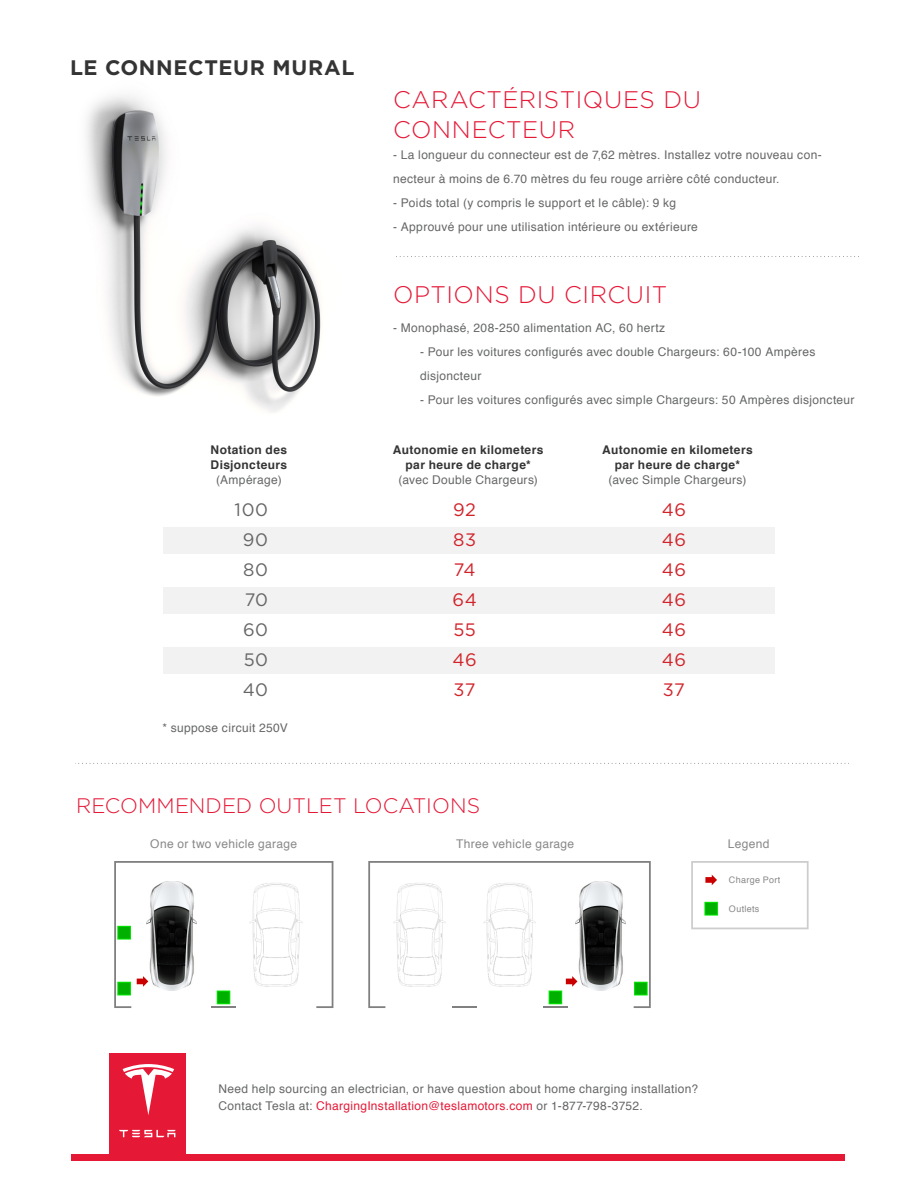
<style>
.page{position:relative;width:918px;height:1188px;background:#fff}
.page>*{position:absolute;margin:0;border:0;box-sizing:border-box;transform-origin:0 0}
.t1{font:300 24px "Gotham";letter-spacing:.025em;color:#e51836}
.t2{font:300 21px "Gotham";color:#e51836}
.t3{font:700 21px "Gotham";letter-spacing:.035em;color:#343434}
.t4{font:18px "Gotham";letter-spacing:.035em;color:#d1232a}
.t5{font:18px "Gotham";letter-spacing:.03em;color:#656666}
.t6{font:12px/24px "Helvetica";letter-spacing:.025em;color:#656666}
.t7{font:700 12px/15px "Helvetica";letter-spacing:.03em;color:#343434}
.t8{font:12px "Helvetica";letter-spacing:.025em;color:#e51836}
.t9{font:12px "Helvetica";letter-spacing:.025em;color:#898787}
.t10{font:9px "Helvetica";letter-spacing:.035em;color:#898787}
.s1{color:#656666}
</style>
<div class="page">
<img style="left:86px;top:95px;width:235px;height:317px">
<div style="left:109px;top:1053px;width:77px;height:104px;background:#e51836"></div>
<svg style="left:123px;top:1064px;width:51px;height:51px"></svg>
<svg style="left:119px;top:1130px;width:57px;height:7px"></svg>
<div style="left:71px;top:1154px;width:773px;height:7px;background:#e51836"></div>
<div style="left:163px;top:527px;width:612px;height:26px;background:#f2f2f2"></div>
<div style="left:163px;top:587px;width:612px;height:27px;background:#f2f2f2"></div>
<div style="left:163px;top:647px;width:612px;height:26px;background:#f2f2f2"></div>
<svg style="left:396px;top:256px;width:463px;height:1px"></svg>
<svg style="left:75px;top:763px;width:771px;height:1px"></svg>
<svg style="left:114px;top:861px;width:219px;height:147px"></svg>
<svg style="left:368px;top:861px;width:283px;height:147px"></svg>
<svg style="left:691px;top:861px;width:118px;height:68px"></svg>
<div style="left:705px;top:902px;width:13px;height:13px;background:#00b000"></div>
<div style="left:704px;top:902px;width:14px;height:14px;border:1px solid #00ea00"></div>
<p class="t3" style="left:70px;top:54px;width:286px">LE CONNECTEUR MURAL</p>
<p class="t7" style="left:211px;top:443px;width:78px">Notation des<br>Disjoncteurs</p>
<p class="t6" style="left:216px;top:469px;width:67px">(Ampérage)</p>
<p class="t5" style="left:235px;top:498px;width:35px">100</p>
<p class="t5" style="left:243px;top:528px;width:27px">90</p>
<p class="t5" style="left:243px;top:558px;width:26px">80</p>
<p class="t5" style="left:245px;top:588px;width:25px">70</p>
<p class="t5" style="left:243px;top:618px;width:27px">60</p>
<p class="t5" style="left:244px;top:648px;width:26px">50</p>
<p class="t5" style="left:243px;top:678px;width:27px">40</p>
<p class="t6" style="left:162px;top:716px;width:127px">* suppose circuit 250V</p>
<p class="t1" style="left:393px;top:84px;width:309px">CARACTÉRISTIQUES DU</p>
<p class="t1" style="left:393px;top:114px;width:184px">CONNECTEUR</p>
<p class="t6" style="left:393px;top:144px;width:430px">- La longueur du connecteur est de 7,62 mètres. Installez votre nouveau con&shy;necteur à moins de 6.70 mètres du feu rouge arrière côté conducteur.</p>
<p class="t6" style="left:393px;top:192px;width:284px">- Poids total (y compris le support et le câble): 9 kg</p>
<p class="t6" style="left:393px;top:216px;width:306px">- Approuvé pour une utilisation intérieure ou extérieure</p>
<p class="t1" style="left:393px;top:279px;width:276px">OPTIONS DU CIRCUIT</p>
<p class="t6" style="left:393px;top:316px;width:274px">- Monophasé, 208-250 alimentation AC, 60 hertz</p>
<p class="t6" style="left:420px;top:340px;width:397px">- Pour les voitures configurés avec double Chargeurs: 60-100 Ampères</p>
<p class="t6" style="left:420px;top:364px;width:63px">disjoncteur</p>
<p class="t6" style="left:420px;top:388px;width:436px">- Pour les voitures configurés avec simple Chargeurs: 50 Ampères disjoncteur</p>
<p class="t7" style="left:393px;top:443px;width:152px">Autonomie en kilometers</p>
<p class="t7" style="left:406px;top:458px;width:127px">par heure de charge*</p>
<p class="t6" style="left:399px;top:469px;width:141px">(avec Double Chargeurs)</p>
<p class="t4" style="left:453px;top:498px;width:24px">92</p>
<p class="t4" style="left:453px;top:528px;width:25px">83</p>
<p class="t4" style="left:454px;top:558px;width:23px">74</p>
<p class="t4" style="left:452px;top:588px;width:26px">64</p>
<p class="t4" style="left:453px;top:618px;width:24px">55</p>
<p class="t4" style="left:452px;top:648px;width:26px">46</p>
<p class="t4" style="left:454px;top:678px;width:24px">37</p>
<p class="t7" style="left:602px;top:443px;width:152px">Autonomie en kilometers</p>
<p class="t7" style="left:615px;top:458px;width:127px">par heure de charge*</p>
<p class="t6" style="left:609px;top:469px;width:139px">(avec Simple Chargeurs)</p>
<p class="t4" style="left:662px;top:498px;width:26px">46</p>
<p class="t4" style="left:662px;top:528px;width:26px">46</p>
<p class="t4" style="left:662px;top:558px;width:26px">46</p>
<p class="t4" style="left:662px;top:588px;width:26px">46</p>
<p class="t4" style="left:662px;top:618px;width:26px">46</p>
<p class="t4" style="left:662px;top:648px;width:26px">46</p>
<p class="t4" style="left:663px;top:678px;width:24px">37</p>
<p class="t2" style="left:76px;top:792px;width:406px">RECOMMENDED OUTLET LOCATIONS</p>
<p class="t9" style="left:150px;top:835px;width:148px">One or two vehicle garage</p>
<p class="t9" style="left:728px;top:835px;width:43px">Legend</p>
<p class="t10" style="left:729px;top:873px;width:53px">Charge Port</p>
<p class="t10" style="left:729px;top:902px;width:32px">Outlets</p>
<p class="t9" style="left:456px;top:835px;width:120px">Three vehicle garage</p>
<p class="t6" style="left:218px;top:1077px;width:481px">Need help sourcing an electrician, or have question about home charging installation?</p>
<p class="t8" style="left:218px;top:1097px;width:426px"><span class="s1">Contact Tesla at:</span> ChargingInstallation@teslamotors.com <span class="s1">or 1-877-798-3752.</span></p>
</div>
